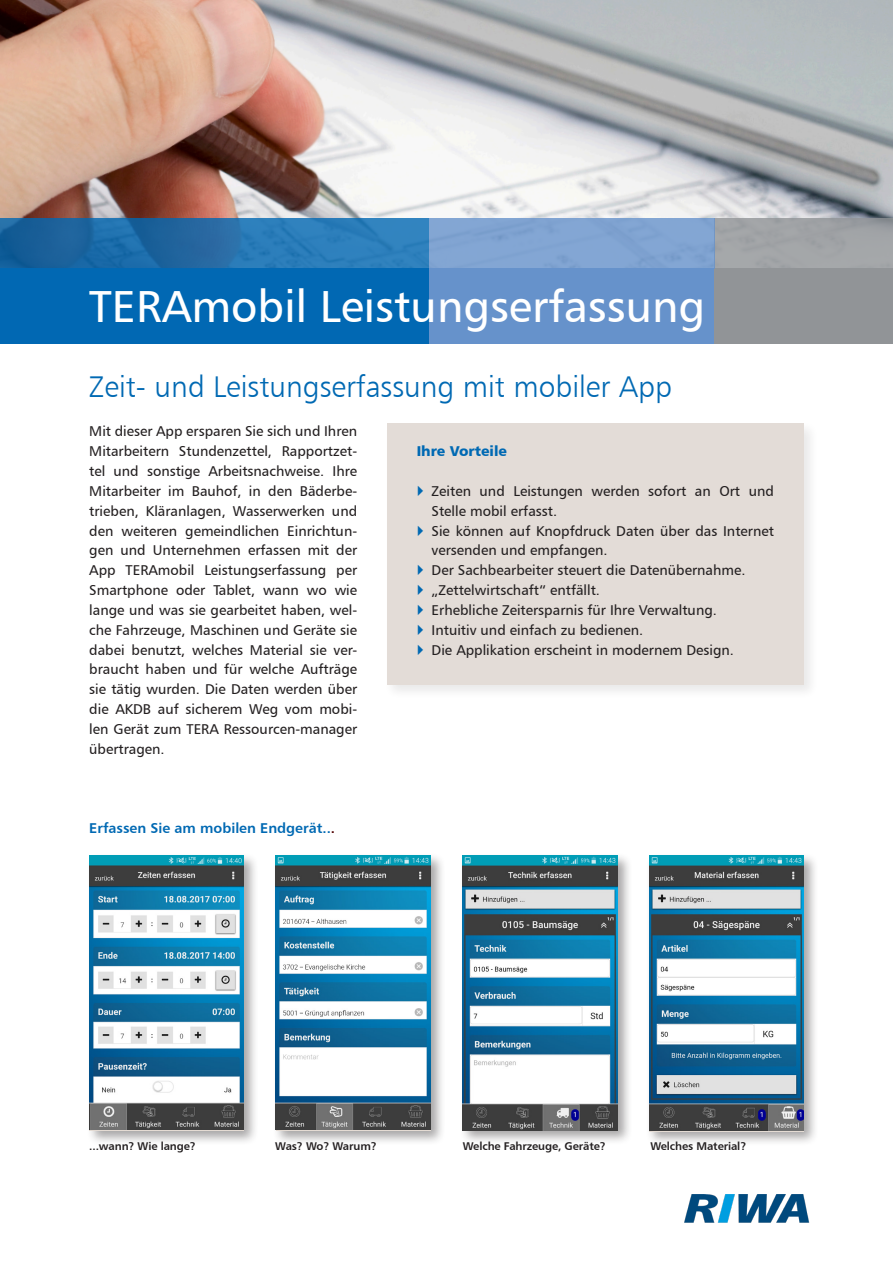
<style>
.page{position:relative;width:893px;height:1263px;background:#fff}
.page>*{position:absolute;margin:0;border:0;box-sizing:border-box;transform-origin:0 0}
.t1{font:45px "Humanist 777 BT Roman B";color:#fff}
.PB_Head_20{font:30px "Humanist 777 BT Light B";color:#0069b3}
.PB_Copy_9_5{font:14.25px/19.8px "Humanist 777 BT Roman B";color:#231f20}
.PB_Subhead_9_5_BlCn{font:14.25px "Humanist 777 BT Bold B";color:#0069b3}
.PB_Subhead_9_5_BlCn-2{font:14.25px "Humanist 777 BT Black B";color:#0069b3}
.PB_Marginal_7_5{font:11.25px "Humanist 777 BT Bold B";letter-spacing:-.01em;color:#231f20}
.s1{color:#510000}
</style>
<div class="page">
<img style="left:685px;top:1195px;width:125px;height:28px">
<div style="left:384px;top:421px;width:435px;height:279px;background:#f7f7f7"></div>
<div style="left:387px;top:423px;width:417px;height:262px;background:#e3dcd7"></div>
<div style="left:86px;top:853px;width:173px;height:293px;background:#231f20;opacity:.4"></div>
<img style="left:89px;top:856px;width:154px;height:274px">
<div style="left:273px;top:853px;width:172px;height:293px;background:#231f20;opacity:.4"></div>
<img style="left:276px;top:856px;width:154px;height:274px">
<div style="left:459px;top:853px;width:173px;height:292px;background:#231f20;opacity:.4"></div>
<img style="left:462px;top:856px;width:155px;height:274px">
<div style="left:646px;top:853px;width:173px;height:294px;background:#231f20;opacity:.4"></div>
<img style="left:649px;top:856px;width:155px;height:275px">
<img style="left:0;top:0;width:893px;height:218px">
<div style="left:429px;top:268px;width:285px;height:76px;background:#6692cb"></div>
<div style="left:714px;top:268px;width:179px;height:76px;background:#919497"></div>
<div style="left:0;top:268px;width:429px;height:76px;background:#0168b3"></div>
<div style="left:714px;top:218px;width:179px;height:50px;background:#a2a5a7"></div>
<svg style="left:0;top:218px;width:429px;height:50px;background:#2370ab"></svg>
<div style="left:429px;top:218px;width:285px;height:50px;background:#82a6d3"></div>
<p class="t1" style="left:89px;top:278px;width:617px">TERAmobil Leistungserfassung</p>
<p class="PB_Head_20" style="left:89px;top:368px;width:584px">Zeit- und Leistungserfassung mit mobiler App</p>
<p class="PB_Copy_9_5" style="left:89px;top:421px;width:269px;text-align:justify">Mit dieser App ersparen Sie sich und Ihren Mitarbeitern Stundenzettel, Rapportzet&shy;tel und sonstige Arbeitsnachweise. Ihre Mitarbeiter im Bauhof, in den Bäderbe&shy;trieben, Kläranlagen, Wasserwerken und den weiteren gemeindlichen Einrichtun&shy;gen und Unternehmen erfassen mit der App TERAmobil Leistungserfassung per Smartphone oder Tablet, wann wo wie lange und was sie gearbeitet haben, wel&shy;che Fahrzeuge, Maschinen und Geräte sie dabei benutzt, welches Material sie ver&shy;braucht haben und für welche Aufträge sie tätig wurden. Die Daten werden über die AKDB auf sicherem Weg vom mobi&shy;len Gerät zum TERA Ressourcen-manager übertragen.</p>
<p class="PB_Subhead_9_5_BlCn-2" style="left:417px;top:442px;width:92px">Ihre Vorteile</p>
<p class="PB_Copy_9_5" style="left:432px;top:481px;width:344px">Zeiten und Leistungen werden sofort an Ort und<br>Stelle mobil erfasst.</p>
<p class="PB_Copy_9_5" style="left:432px;top:520px;width:344px">Sie können auf Knopfdruck Daten über das Internet versenden und empfangen.</p>
<p class="PB_Copy_9_5" style="left:432px;top:560px;width:315px">Der Sachbearbeiter steuert die Datenübernahme.</p>
<p class="PB_Copy_9_5" style="left:432px;top:580px;width:170px">„Zettelwirtschaft“ entfällt.</p>
<p class="PB_Copy_9_5" style="left:432px;top:600px;width:287px">Erhebliche Zeitersparnis für Ihre Verwaltung.</p>
<p class="PB_Copy_9_5" style="left:432px;top:619px;width:213px">Intuitiv und einfach zu bedienen.</p>
<p class="PB_Copy_9_5" style="left:432px;top:639px;width:304px">Die Applikation erscheint in modernem Design.</p>
<p class="PB_Subhead_9_5_BlCn" style="left:89px;top:819px;width:247px">Erfassen Sie am mobilen Endgerät..<span class="s1">.</span></p>
<p class="PB_Marginal_7_5" style="left:89px;top:1139px;width:108px">...wann? Wie lange?</p>
<p class="PB_Marginal_7_5" style="left:275px;top:1139px;width:103px">Was? Wo? Warum?</p>
<p class="PB_Marginal_7_5" style="left:463px;top:1139px;width:145px">Welche Fahrzeuge, Geräte?</p>
<p class="PB_Marginal_7_5" style="left:650px;top:1139px;width:97px">Welches Material?</p>
</div>
